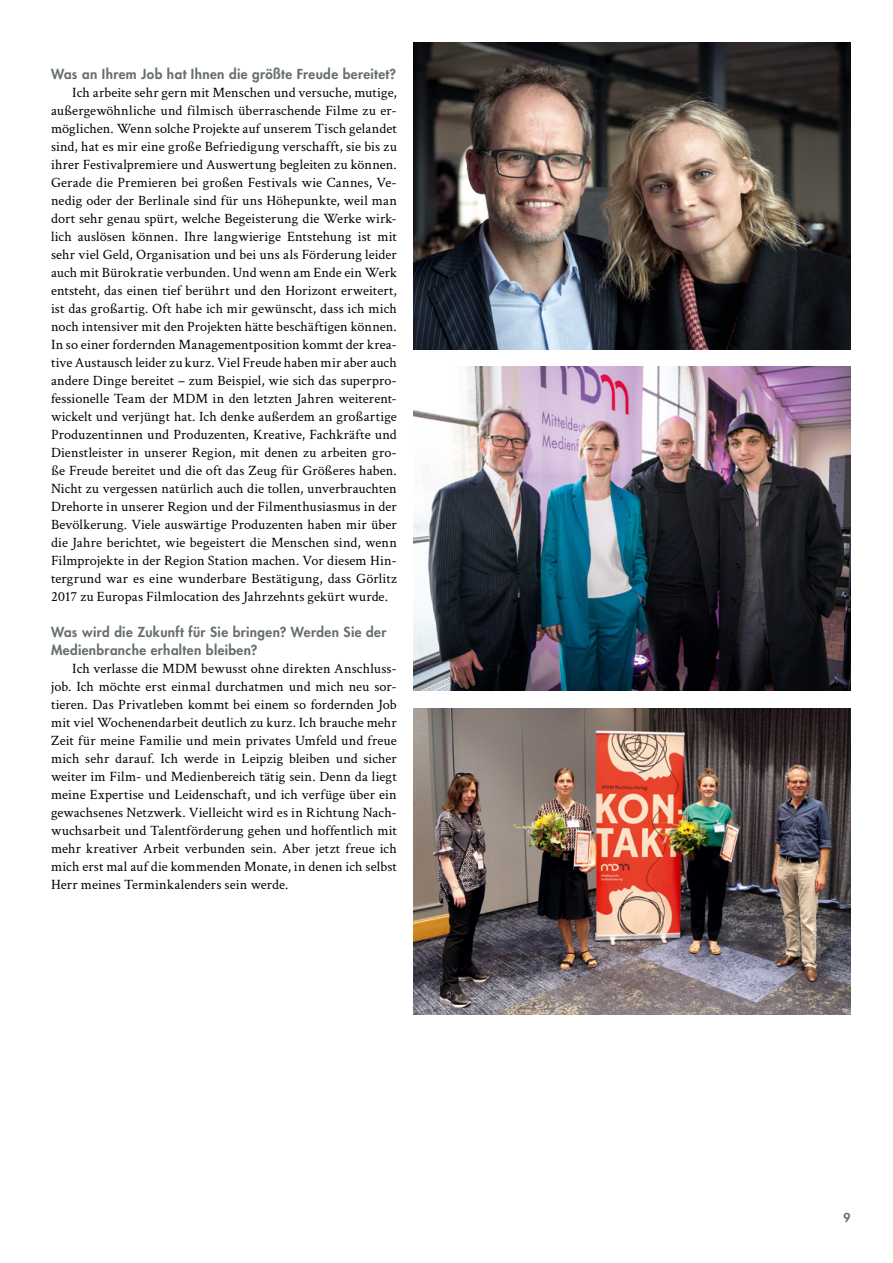
<style>
.page{position:relative;width:893px;height:1263px;background:#fff}
.page>*{position:absolute;margin:0;border:0;box-sizing:border-box;transform-origin:0 0}
.t1{font:14.25px/18px "Crimson Text";letter-spacing:.005em;color:#000;text-align:justify}
.t2{font:800 13.5px/18px "Futura Std";letter-spacing:.03em;color:#677168}
.t3{font:800 12px "Futura Std";color:#677168}
</style>
<div class="page">
<img style="left:414px;top:367px;width:436px;height:324px">
<img style="left:414px;top:709px;width:436px;height:306px">
<img style="left:414px;top:43px;width:436px;height:307px">
<p class="t2" style="left:51px;top:65px;width:347px">Was an Ihrem Job hat Ihnen die größte Freude bereitet?</p>
<p class="t1" style="left:51px;top:82px;width:347px;text-indent:21px">Ich arbeite sehr gern mit Menschen und versuche, mutige, außergewöhnliche und filmisch überraschende Filme zu er&shy;möglichen. Wenn solche Projekte auf unserem Tisch gelandet sind, hat es mir eine große Befriedigung verschafft, sie bis zu ihrer Festivalpremiere und Auswertung begleiten zu können.<br>Gerade die Premieren bei großen Festivals wie Cannes, Ve&shy;nedig oder der Berlinale sind für uns Höhepunkte, weil man dort sehr genau spürt, welche Begeisterung die Werke wirk&shy;lich auslösen können. Ihre langwierige Entstehung ist mit sehr viel Geld, Organisation und bei uns als Förderung leider auch mit Bürokratie verbunden. Und wenn am Ende ein Werk entsteht, das einen tief berührt und den Horizont erweitert, ist das großartig. Oft habe ich mir gewünscht, dass ich mich noch intensiver mit den Projekten hätte beschäftigen können.<br>In so einer fordernden Managementposition kommt der krea&shy;tive Austausch leider zu kurz. Viel Freude haben mir aber auch andere Dinge bereitet – zum Beispiel, wie sich das superpro&shy;fessionelle Team der MDM in den letzten Jahren weiterent&shy;wickelt und verjüngt hat. Ich denke außerdem an großartige Produzentinnen und Produzenten, Kreative, Fachkräfte und Dienstleister in unserer Region, mit denen zu arbeiten gro&shy;ße Freude bereitet und die oft das Zeug für Größeres haben.<br>Nicht zu vergessen natürlich auch die tollen, unverbrauchten Drehorte in unserer Region und der Filmenthusiasmus in der Bevölkerung. Viele auswärtige Produzenten haben mir über die Jahre berichtet, wie begeistert die Menschen sind, wenn Filmprojekte in der Region Station machen. Vor diesem Hin&shy;tergrund war es eine wunderbare Bestätigung, dass Görlitz 2017 zu Europas Filmlocation des Jahrzehnts gekürt wurde.</p>
<p class="t2" style="left:51px;top:623px;width:337px">Was wird die Zukunft für Sie bringen? Werden Sie der<br>Medienbranche erhalten bleiben?</p>
<p class="t1" style="left:51px;top:658px;width:347px;text-indent:21px">Ich verlasse die MDM bewusst ohne direkten Anschluss&shy;job. Ich möchte erst einmal durchatmen und mich neu sor&shy;tieren. Das Privatleben kommt bei einem so fordernden Job mit viel Wochenendarbeit deutlich zu kurz. Ich brauche mehr Zeit für meine Familie und mein privates Umfeld und freue mich sehr darauf. Ich werde in Leipzig bleiben und sicher weiter im Film- und Medienbereich tätig sein. Denn da liegt meine Expertise und Leidenschaft, und ich verfüge über ein gewachsenes Netzwerk. Vielleicht wird es in Richtung Nach&shy;wuchsarbeit und Talentförderung gehen und hoffentlich mit mehr kreativer Arbeit verbunden sein. Aber jetzt freue ich mich erst mal auf die kommenden Monate, in denen ich selbst Herr meines Terminkalenders sein werde.</p>
<p class="t3" style="left:843px;top:1210px;width:8px">9</p>
</div>
